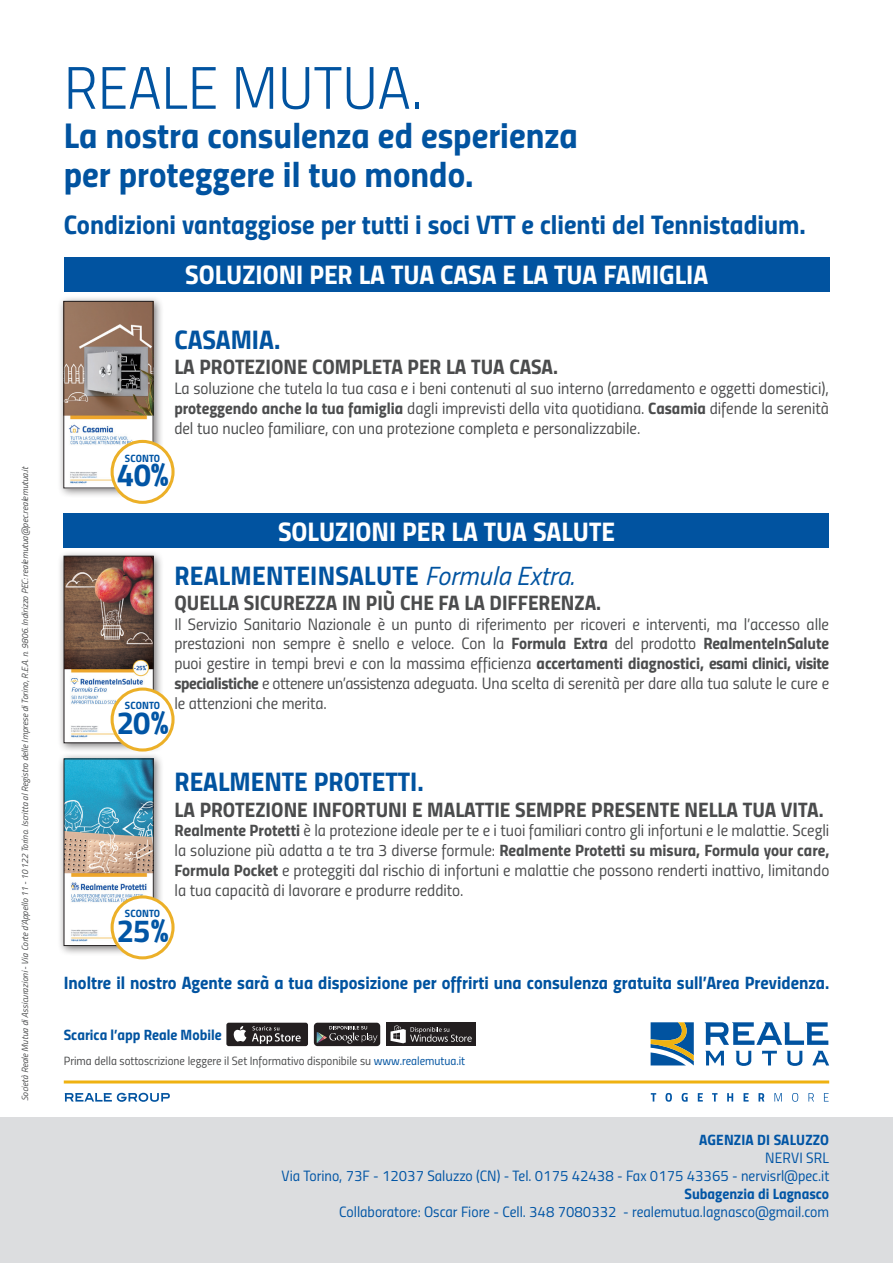
<style>
.page{position:relative;width:893px;height:1263px;background:#fff}
.page>*{position:absolute;margin:0;border:0;box-sizing:border-box;transform-origin:0 0}
.t1{font:60px "Titillium Light Upright";color:#0153a0}
.t2{font:36px/39px "Titillium Bold Upright";color:#0153a0}
.t3{font:32.1px "Titillium Bold Upright";color:#0155a5}
.t4{font:27px "Titillium Bold Upright";color:#0153a0}
.t5{font:27px "Titillium Bold Upright";color:#fff}
.t6{font:italic 26.25px "Titillium";color:#0153a0}
.t7{font:21px "Titillium Bold Upright";color:#4b4c4d}
.t8{font:18px "Titillium Bold Upright";color:#0153a0}
.t9{font:16.5px/19.8px "Titillium Regular Upright";color:#4b4c4d;text-align:justify}
.t10{font:15px/18px "Titillium Regular Upright";color:#0155a5;text-align:right}
.t11{font:15px "Titillium Bold Upright";color:#0155a5}
.t12{font:15px "Titillium Bold Upright";color:#0153a0}
.t13{font:12px "Titillium Regular Upright";color:#4b4c4d}
.t14{font:10.5px "Titillium Bold Upright";color:#0155a5}
.t15{font:italic 9px "Titillium";color:#4b4c4d}
.s1{font-family:"Titillium Bold Upright"}
.s2{color:#0153a0}
</style>
<div class="page">
<div style="left:0;top:1118px;width:893px;height:145px;background:#dcdddf"></div>
<div style="left:64px;top:514px;width:765px;height:34px;background:#0153a0"></div>
<div style="left:58px;top:550px;width:106px;height:203px;background:#231f20;opacity:.6"></div>
<img style="left:66px;top:558px;width:86px;height:183px">
<div style="left:64px;top:556px;width:90px;height:187px;border:1px solid #231f20"></div>
<div style="left:57px;top:295px;width:107px;height:204px;background:#231f20;opacity:.6"></div>
<img style="left:66px;top:303px;width:85px;height:183px">
<div style="left:64px;top:301px;width:89px;height:187px;border:1px solid #231f20"></div>
<div style="left:112px;top:689px;width:61px;height:61px;background:#fff;border-radius:50%"></div>
<div style="left:111px;top:687px;width:64px;height:64px;border:3px solid #ecb028;border-radius:50%"></div>
<div style="left:112px;top:441px;width:61px;height:61px;background:#fff;border-radius:50%"></div>
<div style="left:111px;top:440px;width:64px;height:64px;border:3px solid #ecb028;border-radius:50%"></div>
<div style="left:58px;top:752px;width:106px;height:204px;background:#231f20;opacity:.6"></div>
<img style="left:66px;top:761px;width:86px;height:183px">
<div style="left:64px;top:759px;width:90px;height:187px;border:1px solid #231f20"></div>
<div style="left:112px;top:897px;width:61px;height:61px;background:#fff;border-radius:50%"></div>
<div style="left:111px;top:895px;width:64px;height:64px;border:3px solid #ecb028;border-radius:50%"></div>
<div style="left:64px;top:257px;width:765px;height:34px;background:#0153a0"></div>
<svg style="left:651px;top:1022px;width:43px;height:43px;background:#527c8f"></svg>
<svg style="left:705px;top:1022px;width:123px;height:23px"></svg>
<svg style="left:705px;top:1051px;width:19px;height:14px"></svg>
<svg style="left:736px;top:1051px;width:15px;height:15px"></svg>
<svg style="left:762px;top:1051px;width:15px;height:14px"></svg>
<svg style="left:787px;top:1051px;width:15px;height:15px"></svg>
<svg style="left:812px;top:1051px;width:17px;height:14px"></svg>
<hr style="left:64px;top:1080px;width:765px;height:3px;background:#efb211">
<svg style="left:65px;top:1093px;width:105px;height:9px"></svg>
<svg style="left:651px;top:1093px;width:178px;height:9px"></svg>
<div style="left:226px;top:1023px;width:82px;height:23px;background:#231f20;border-radius:2px"></div>
<svg style="left:233px;top:1026px;width:13px;height:16px"></svg>
<svg style="left:252px;top:1026px;width:49px;height:18px"></svg>
<div style="left:386px;top:1023px;width:89px;height:23px;background:#231f20"></div>
<svg style="left:391px;top:1025px;width:81px;height:18px"></svg>
<div style="left:314px;top:1023px;width:66px;height:23px;background:#231f20;border-radius:4px"></div>
<svg style="left:317px;top:1026px;width:60px;height:17px"></svg>
<p class="t15" style="left:18px;top:1101px;width:637px;rotate:-90deg">Società Reale Mutua di Assicurazioni - Via Corte d’Appello 11 - 10122 Torino. Iscritta al Registro delle Imprese di Torino, R.E.A. n. 9806. Indirizzo PEC: realemutua@pec.realemutua.it</p>
<h1 class="t1" style="left:64px;top:44px;width:360px">REALE MUTUA.</h1>
<h2 class="t2" style="left:64px;top:113px;width:516px">La nostra consulenza ed esperienza per proteggere il tuo mondo.</h2>
<h3 class="t4" style="left:64px;top:203px;width:744px">Condizioni vantaggiose per tutti i soci VTT e clienti del Tennistadium.</h3>
<h3 class="t5" style="left:185px;top:254px;width:525px">SOLUZIONI PER LA TUA CASA E LA TUA FAMIGLIA</h3>
<h3 class="t4" style="left:174px;top:319px;width:108px">CASAMIA.</h3>
<p class="t7" style="left:174px;top:351px;width:385px">LA PROTEZIONE COMPLETA PER LA TUA CASA.</p>
<p class="t9" style="left:174px;top:378px;width:656px">La soluzione che tutela la tua casa e i beni contenuti al suo interno (arredamento e oggetti domestici), <span class="s1">proteggendo anche la tua famiglia</span> dagli imprevisti della vita quotidiana. <span class="s1">Casamia</span> difende la serenità del tuo nucleo familiare, con una protezione completa e personalizzabile.</p>
<p class="t14" style="left:125px;top:450px;width:13px">Sconto</p>
<h3 class="t3" style="left:116px;top:450px;width:54px">40%</h3>
<h3 class="t5" style="left:278px;top:510px;width:338px">SOLUZIONI PER LA TUA SALUTE</h3>
<h3 class="t4" style="left:174px;top:554px;width:92px">Realmentein</h3>
<h3 class="t4" style="left:335px;top:554px;width:29px">Salute</h3>
<h3 class="t6" style="left:425px;top:556px;width:151px">Formula Extra.</h3>
<p class="t7" style="left:174px;top:586px;width:428px">QUELLA SICUREZZA IN PIÙ CHE FA LA DIFFERENZA.</p>
<p class="t9" style="left:174px;top:613px;width:656px">Il Servizio Sanitario Nazionale è un punto di riferimento per ricoveri e interventi, ma l’accesso alle prestazioni non sempre è snello e veloce. Con la <span class="s1">Formula Extra</span> del prodotto <span class="s1">RealmenteInSalute </span>puoi gestire in tempi brevi e con la massima efficienza <span class="s1">accertamenti diagnostici, esami clinici, visite specialistiche</span> e ottenere un’assistenza adeguata. Una scelta di serenità per dare alla tua salute le cure e le attenzioni che merita.</p>
<p class="t14" style="left:125px;top:697px;width:13px">Sconto</p>
<h3 class="t3" style="left:116px;top:698px;width:54px">20%</h3>
<h3 class="t4" style="left:175px;top:761px;width:251px">REALMENTE PROTETTI.</h3>
<p class="t7" style="left:175px;top:793px;width:651px">LA PROTEZIONE INFORTUNI E MALATTIE SEMPRE PRESENTE NELLA TUA VITA.</p>
<p class="t9" style="left:175px;top:820px;width:656px"><span class="s1">Realmente Protetti</span> è la protezione ideale per te e i tuoi familiari contro gli infortuni e le malattie. Scegli la soluzione più adatta a te tra 3 diverse formule: <span class="s1">Realmente Protetti su misura, Formula your care, Formula Pocket</span> e proteggiti dal rischio di infortuni e malattie che possono renderti inattivo, limitando la tua capacità di lavorare e produrre reddito.</p>
<p class="t14" style="left:125px;top:905px;width:13px">Sconto</p>
<h3 class="t3" style="left:116px;top:906px;width:54px">25%</h3>
<p class="t8" style="left:64px;top:968px;width:767px">Inoltre il nostro Agente sarà a tua disposizione per offrirti una consulenza gratuita sull’Area Previdenza.</p>
<p class="t12" style="left:64px;top:1023px;width:159px">Scarica l’app Reale Mobile</p>
<p class="t13" style="left:64px;top:1052px;width:403px">Prima della sottoscrizione leggere il Set Informativo disponibile su <span class="s2">www.realemutua.it</span></p>
<p class="t11" style="left:699px;top:1128px;width:131px">AGENZIA DI SALUZZO</p>
<p class="t10" style="left:282px;top:1148px;width:549px">NERVI SRL<br>Via Torino, 73F - 12037 Saluzzo (CN) - Tel. 0175 42438 - Fax 0175 43365 - nervisrl@pec.it</p>
<p class="t11" style="left:684px;top:1182px;width:146px">Subagenzia di Lagnasco</p>
<p class="t10" style="left:339px;top:1202px;width:492px">Collaboratore: Oscar Fiore - Cell. 348 7080332 - realemutua.lagnasco@gmail.com</p>
</div>
